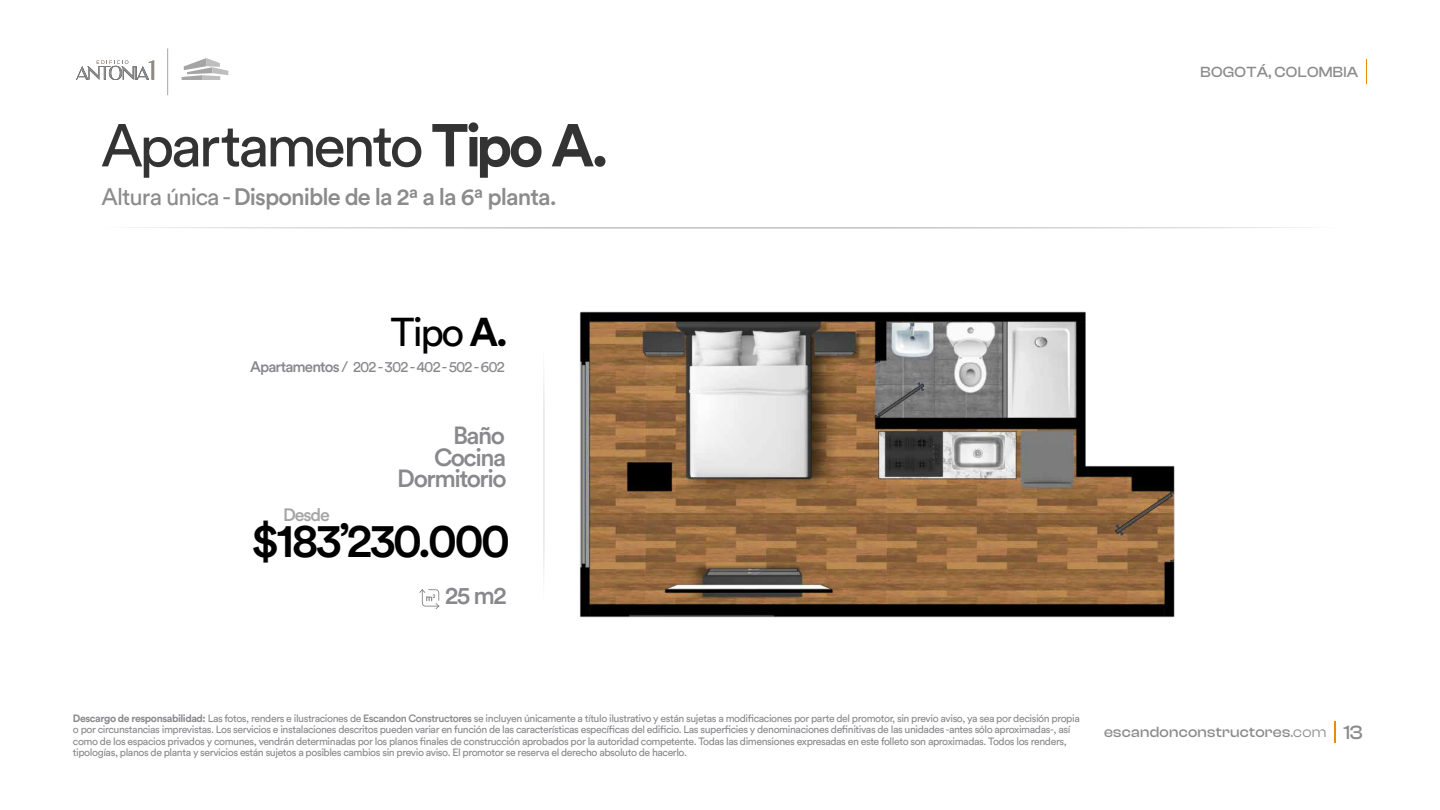
<style>
.page{position:relative;width:1440px;height:810px;background:#fff}
.page>*{position:absolute;margin:0;border:0;box-sizing:border-box;transform-origin:0 0}
.t1{font:59.78px "Circular Std";letter-spacing:-.06em;color:#333}
.t2{font:500 47.55px "Circular Std";letter-spacing:-.06em;color:#000}
.t3{font:39.83px "Circular Std";color:#000}
.t4{font:500 24.6px/21.1px "Circular Std";letter-spacing:-.06em;color:#89898d;text-align:right}
.t5{font:500 23.62px "Circular Std";letter-spacing:-.04em;color:#8b8b8b}
.t6{font:500 17.85px "Circular Std";letter-spacing:-.06em;color:#a5a5a5}
.t7{font:500 15.23px "Clash Display";letter-spacing:.02em;color:#8b8b8b}
.t8{font:15.23px "Circular Std";letter-spacing:-.06em;color:#89898d}
.t9{font:10.5px/11.3px "Circular Std";letter-spacing:-.04em;color:#89898d}
.s1{font-weight:700}
.s2{font-weight:400}
.s3{font-weight:500}
.s4{font-size:19.88px}
</style>
<div class="page">
<svg style="left:135px;top:227px;width:1171px;height:2px"></svg>
<img style="left:579px;top:311px;width:596px;height:307px">
<svg style="left:419px;top:589px;width:20px;height:20px"></svg>
<svg style="left:543px;top:373px;width:1px;height:204px"></svg>
<svg style="left:1366px;top:60px;width:1px;height:24px"></svg>
<svg style="left:76px;top:60px;width:78px;height:20px"></svg>
<svg style="left:182px;top:58px;width:46px;height:22px"></svg>
<hr style="left:167px;top:48px;width:1px;height:47px;background:#a5a5a5">
<svg style="left:1335px;top:722px;width:1px;height:21px"></svg>
<h1 class="t1" style="left:101px;top:109px;width:510px">Apartamento <span class="s1">Tipo A.</span></h1>
<h3 class="t5" style="left:102px;top:182px;width:457px"><span class="s2">Altura única -</span> Disponible de la 2ª a la 6ª planta.</h3>
<h3 class="t3" style="left:391px;top:307px;width:119px">Tipo <span class="s1">A.</span></h3>
<h3 class="t8" style="left:250px;top:357px;width:256px"><span class="s3">Apartamentos</span> / 202 - 302 - 402 - 502 - 602</h3>
<h3 class="t4" style="left:453px;top:424px;width:53px">Baño</h3>
<h3 class="t4" style="left:397px;top:446px;width:111px">Cocina<br>Dormitorio</h3>
<h2 class="t2" style="left:251px;top:511px;width:260px">$183’230.000</h2>
<h3 class="t6" style="left:283px;top:503px;width:48px">Desde</h3>
<h3 class="t4" style="left:445px;top:584px;width:63px">25 m2</h3>
<h3 class="t7" style="left:1201px;top:63px;width:159px">BOGOTÁ, COLOMBIA</h3>
<p class="t9" style="left:73px;top:713px;width:1008px"><span class="s1">Descargo de responsabilidad:</span> Las fotos, renders e ilustraciones de <span class="s3">Escandon Constructores</span> se incluyen únicamente a título ilustrativo y están sujetas a modificaciones por parte del promotor, sin previo aviso, ya sea por decisión propia o por circunstancias imprevistas. Los servicios e instalaciones descritos pueden variar en función de las características específicas del edificio. Las superficies y denominaciones definitivas de las unidades -antes sólo aproximadas-, así como de los espacios privados y comunes, vendrán determinadas por los planos finales de construcción aprobados por la autoridad competente. Todas las dimensiones expresadas en este folleto son aproximadas. Todos los renders, tipologías, planos de planta y servicios están sujetos a posibles cambios sin previo aviso. El promotor se reserva el derecho absoluto de hacerlo.</p>
<h3 class="t7" style="left:1104px;top:724px;width:260px">escandonconstructores<span class="s2">.com</span> <span class="s4">13</span></h3>
</div>
